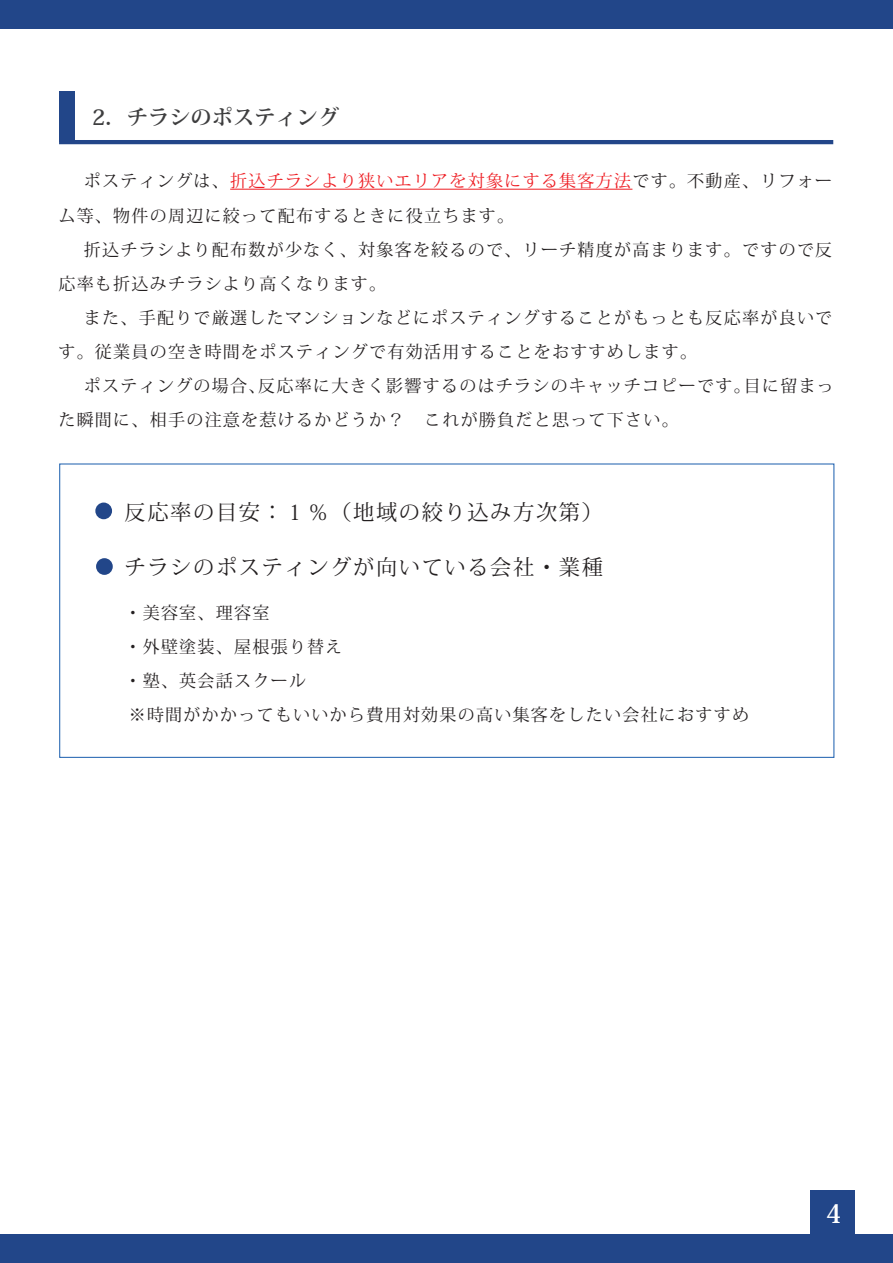
<style>
.page{position:relative;width:893px;height:1263px;background:#fff}
.page>*{position:absolute;margin:0;border:0;box-sizing:border-box;transform-origin:0 0}
.t1{font:700 25.5px "Koz Min Pr 6 N";color:#fff}
.t2{font:21.3px "Koz Min Pr 6 N";letter-spacing:.075em;color:#231f20}
.t3{font:700 21.3px "Koz Min Pr 6 N";color:#3e3e3f}
.t4{font:16.95px/34px "Koz Min Pr 6 N";letter-spacing:.075em;color:#231f20}
.s1{color:#ee1d23}
</style>
<div class="page">
<div style="left:95px;top:502px;width:17px;height:17px;background:#224689;border-radius:50%"></div>
<div style="left:96px;top:558px;width:17px;height:17px;background:#224689;border-radius:50%"></div>
<div style="left:0;top:0;width:893px;height:28px;background:#224689"></div>
<div style="left:0;top:1235px;width:893px;height:28px;background:#224689"></div>
<div style="left:59px;top:92px;width:16px;height:50px;background:#224689"></div>
<div style="left:810px;top:1190px;width:45px;height:45px;background:#224689"></div>
<hr style="left:59px;top:140px;width:774px;height:4px;background:#224689">
<hr style="left:230px;top:189px;width:402px;height:1px;background:#ee1d23">
<p class="t3" style="left:92px;top:105px;width:249px">2．チラシのポスティング</p>
<p class="t4" style="left:58px;top:165px;width:775px;text-indent:26px">ポスティングは、<span class="s1">折込チラシより狭いエリアを対象にする集客方法</span>です。不動産、リフォーム等、物件の周辺に絞って配布するときに役立ちます。</p>
<p class="t4" style="left:58px;top:233px;width:775px;text-indent:26px">折込チラシより配布数が少なく、対象客を絞るので、リーチ精度が高まります。ですので反応率も折込みチラシより高くなります。</p>
<p class="t4" style="left:58px;top:301px;width:775px;text-indent:26px">また、手配りで厳選したマンションなどにポスティングすることがもっとも反応率が良いです。従業員の空き時間をポスティングで有効活用することをおすすめします。</p>
<p class="t4" style="left:58px;top:369px;width:777px;text-indent:26px">ポスティングの場合、反応率に大きく影響するのはチラシのキャッチコピーです。目に留まった瞬間に、相手の注意を惹けるかどうか？　これが勝負だと思って下さい。</p>
<p class="t2" style="left:125px;top:500px;width:480px">反応率の目安：１％（地域の絞り込み方次第）</p>
<p class="t2" style="left:125px;top:555px;width:480px">チラシのポスティングが向いている会社・業種</p>
<p class="t4" style="left:124px;top:596px;width:626px">・美容室、理容室<br>・外壁塗装、屋根張り替え<br>・塾、英会話スクール<br>※時間がかかってもいいから費用対効果の高い集客をしたい会社におすすめ</p>
<h1 class="t1" style="left:826px;top:1199px;width:17px">4</h1>
</div>
